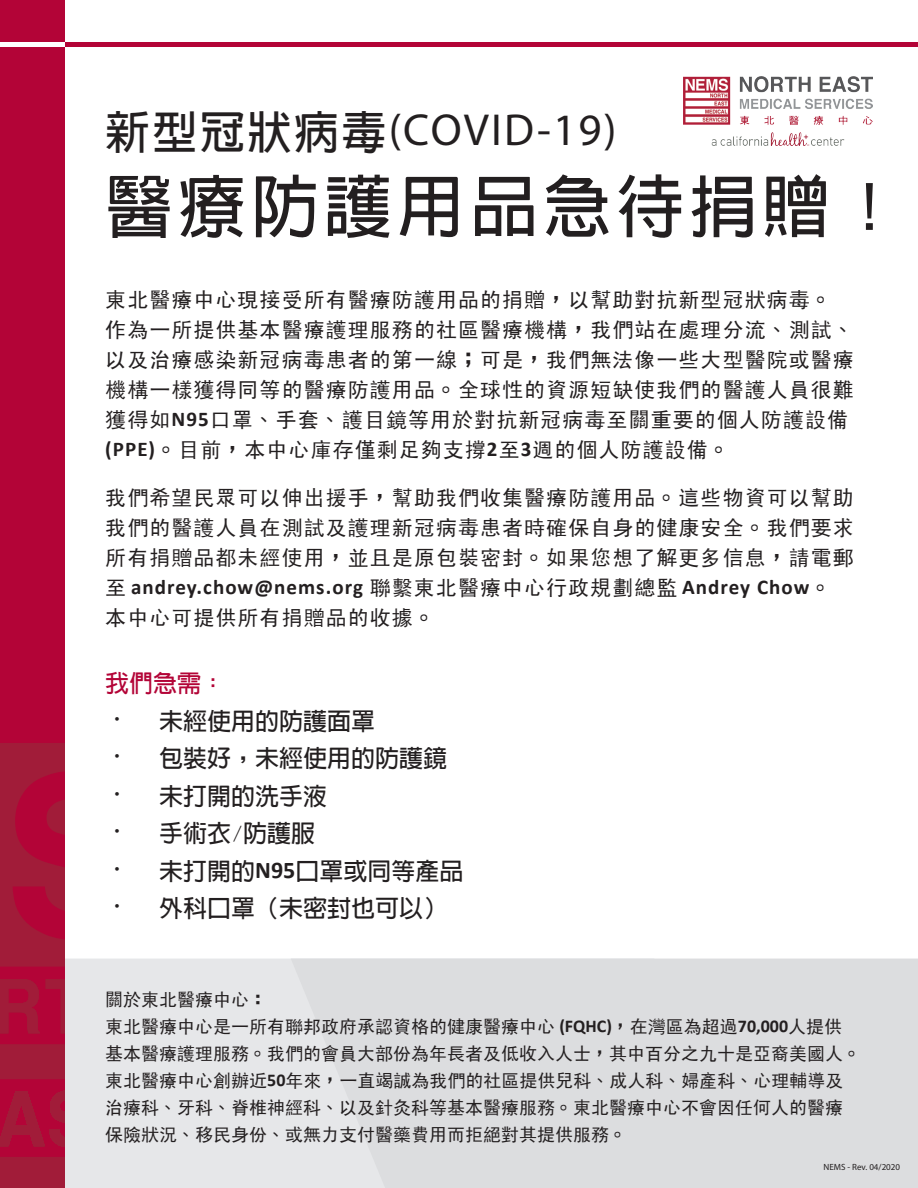
<style>
.page{position:relative;width:918px;height:1188px;background:#fff}
.page>*{position:absolute;margin:0;border:0;box-sizing:border-box;transform-origin:0 0}
.t1{font:67.5px "TSC F Hei L5 TT";letter-spacing:.08em;color:#231f20}
.t2{font:45px "Myriad Pro";letter-spacing:.05em;color:#231f20}
.t3{font:24px "TSC F Hei L5 TT";color:#231f20}
.t4{font:300 24px "Adobe Ming Std";color:#231f20}
.t5{font:24px "TSC F Hei L5 TT";color:#b30437}
.t6{font:21px/30px "TSC F Hei M5 TT";letter-spacing:.05em;color:#231f20}
.t7{font:700 21px "Calibri";letter-spacing:.05em;color:#231f20}
.t8{font:18px/27px "TSC F Hei M5 TT";color:#231f20}
.t9{font:9px "Myriad Pro";color:#231f20}
.s1{font-family:"TSC F Hei L5 TT"}
.s2{font-family:"Calibri";font-weight:700}
.s3{font-family:"TSC F Hei M5 TT";font-weight:400}
</style>
<div class="page">
<div style="left:65px;top:959px;width:226px;height:229px;background:#e6e7e9"></div>
<svg style="left:291px;top:959px;width:627px;height:229px;background:#dcdddf"></svg>
<div style="left:0;top:0;width:65px;height:1188px;background:#b30437"></div>
<hr style="left:65px;top:43px;width:853px;height:4px;background:#b30437">
<hr style="left:0;top:43px;width:65px;height:4px;background:#fff">
<svg style="left:0;top:743px;width:65px;height:445px"></svg>
<img style="left:683px;top:77px;width:190px;height:69px">
<h2 class="t2" style="left:105px;top:102px;width:513px"><span class="s1">新型冠狀病毒</span>(COVID-19)</h2>
<h1 class="t1" style="left:105px;top:158px;width:799px">醫療防護用品急待捐贈！</h1>
<p class="t6" style="left:105px;top:283px;width:750px">東北醫療中心現接受所有醫療防護用品的捐贈，以幫助對抗新型冠狀病毒。作為一所提供基本醫療護理服務的社區醫療機構，我們站在處理分流、測試、以及治療感染新冠病毒患者的第一線；可是，我們無法像一些大型醫院或醫療機構一樣獲得同等的醫療防護用品。全球性的資源短缺使我們的醫護人員很難獲得如<span class="s2">N95</span>口罩、手套、護目鏡等用於對抗新冠病毒至關重要的個人防護設備<span class="s2">(PPE)</span>。目前，本中心庫存僅剩足夠支撐<span class="s2">2</span>至<span class="s2">3</span>週的個人防護設備。</p>
<p class="t6" style="left:105px;top:481px;width:750px;text-align:justify">我們希望民眾可以伸出援手，幫助我們收集醫療防護用品。這些物資可以幫助我們的醫護人員在測試及護理新冠病毒患者時確保自身的健康安全。我們要求所有捐贈品都未經使用，並且是原包裝密封。如果您想了解更多信息，請電郵</p>
<p class="t7" style="left:105px;top:573px;width:728px"><span class="s3">至</span> andrey.chow@nems.org <span class="s3">聯繫東北醫療中心行政規劃總監</span> Andrey Chow<span class="s3">。</span></p>
<p class="t6" style="left:105px;top:601px;width:331px">本中心可提供所有捐贈品的收據。</p>
<p class="t5" style="left:105px;top:666px;width:121px">我們急需：</p>
<p class="t4" style="left:105px;top:706px;width:25px">‧</p>
<p class="t3" style="left:159px;top:704px;width:217px">未經使用的防護面罩</p>
<p class="t4" style="left:105px;top:743px;width:25px">‧</p>
<p class="t3" style="left:159px;top:741px;width:289px">包裝好，未經使用的防護鏡</p>
<p class="t4" style="left:105px;top:781px;width:25px">‧</p>
<p class="t3" style="left:159px;top:779px;width:169px">未打開的洗手液</p>
<p class="t4" style="left:105px;top:818px;width:25px">‧</p>
<p class="t3" style="left:159px;top:816px;width:157px">手術衣/防護服</p>
<p class="t4" style="left:105px;top:856px;width:25px">‧</p>
<p class="t3" style="left:159px;top:854px;width:306px">未打開的<span class="s2">N95</span>口罩或同等產品</p>
<p class="t4" style="left:105px;top:893px;width:25px">‧</p>
<p class="t3" style="left:159px;top:891px;width:289px">外科口罩（未密封也可以）</p>
<p class="t8" style="left:105px;top:985px;width:757px">關於東北醫療中心：<br>東北醫療中心是一所有聯邦政府承認資格的健康醫療中心 <span class="s2">(FQHC)</span>，在灣區為超過<span class="s2">70,000</span>人提供基本醫療護理服務。我們的會員大部份為年長者及低收入人士，其中百分之九十是亞裔美國人。東北醫療中心創辦近<span class="s2">50</span>年來，一直竭誠為我們的社區提供兒科、成人科、婦產科、心理輔導及治療科、牙科、脊椎神經科、以及針灸科等基本醫療服務。東北醫療中心不會因任何人的醫療保險狀況、移民身份、或無力支付醫藥費用而拒絕對其提供服務。</p>
<p class="t9" style="left:824px;top:1161px;width:78px">NEMS - Rev. 04/2020</p>
</div>
